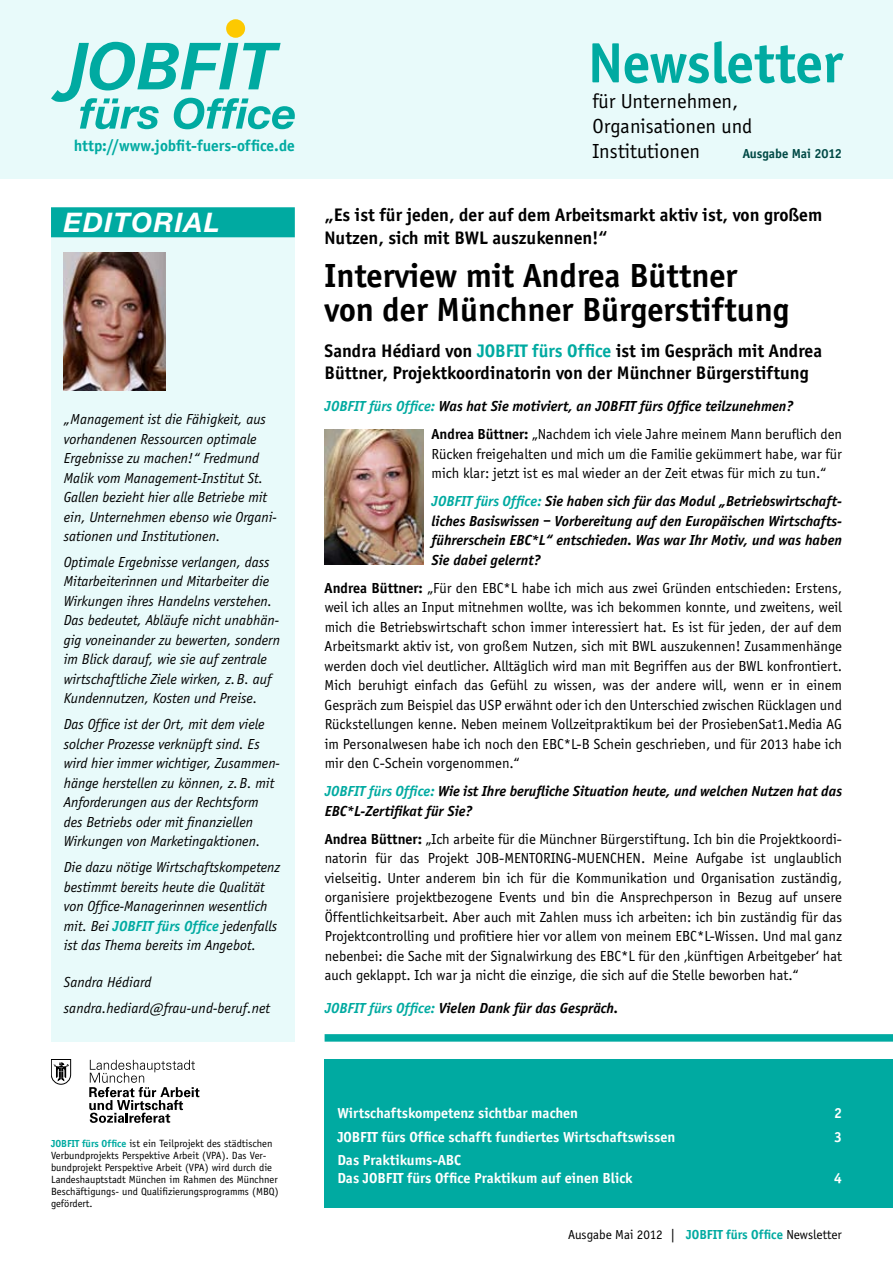
<style>
.page{position:relative;width:893px;height:1263px;background:#fff}
.page>*{position:absolute;margin:0;border:0;box-sizing:border-box;transform-origin:0 0}
.t1{font:700 58.5px "Officina Sans";color:#00aaa1}
.t2{font:700 34.5px/34.5px "Officina Sans";color:#000}
.t3{font:italic 700 27px "Helvetica Neue LT";letter-spacing:.05em;color:#fff}
.t4{font:21px/25.2px "Officina Sans";color:#000}
.t5{font:700 18.75px/22.5px "Officina Sans";color:#000}
.t6{font:700 16.35px "Officina Sans";color:#00aaa1}
.t7{font:15px/19.5px "Officina Sans";color:#000;text-align:justify}
.t8{font:italic 15px/19.5px "Officina Sans";color:#000}
.t9{font:italic 700 15px/19.5px "Officina Sans";color:#000}
.t10{font:700 15px/18px "Officina Sans";color:#fff}
.t11{font:13.5px "Officina Sans";color:#000}
.t12{font:700 13.5px "Officina Sans";color:#004945}
.t13{font:10.5px/12px "Officina Sans Tab";color:#000}
.s1{font-weight:700;color:#00aaa1}
.s2{color:#00aaa1}
.s3{color:#00aaa0}
.s4{font-style:normal}
.s5{font-weight:400;font-style:normal}
.s6{font-weight:700}
.s7{font-family:"Officina Sans";font-weight:700;color:#00aaa1}
</style>
<div class="page">
<div style="left:0;top:0;width:893px;height:179px;background:#e8fafa"></div>
<div style="left:226px;top:19px;width:19px;height:19px;background:#fdc900;border-radius:50%"></div>
<svg style="left:51px;top:42px;width:244px;height:87px"></svg>
<svg style="left:51px;top:1059px;width:20px;height:26px"></svg>
<svg style="left:89px;top:1060px;width:110px;height:63px"></svg>
<div style="left:325px;top:1034px;width:568px;height:8px;background:#00aaa1"></div>
<img style="left:325px;top:429px;width:98px;height:136px">
<div style="left:325px;top:1059px;width:568px;height:149px;background:#00aaa1"></div>
<div style="left:51px;top:207px;width:244px;height:835px;background:#e8fafa"></div>
<div style="left:51px;top:207px;width:244px;height:30px;background:#00aaa1"></div>
<img style="left:64px;top:253px;width:101px;height:137px">
<p class="t6" style="left:74px;top:136px;width:223px">http://www.jobfit-fuers-office.de</p>
<h3 class="t3" style="left:64px;top:205px;width:157px">EDITORIAL</h3>
<p class="t8" style="left:64px;top:410px;width:215px">„Management ist die Fähigkeit, aus vorhandenen Ressourcen optimale Ergebnisse zu machen!“ Fredmund Malik vom Management-Institut St.<br>Gallen bezieht hier alle Betriebe mit ein, Unternehmen ebenso wie Organi&shy;sationen und Institutionen.</p>
<p class="t8" style="left:64px;top:552px;width:218px">Optimale Ergebnisse verlangen, dass Mitarbeiterinnen und Mitarbeiter die Wirkungen ihres Handelns verstehen.<br>Das bedeutet, Abläufe nicht unabhän&shy;gig voneinander zu bewerten, sondern im Blick darauf, wie sie auf zentrale wirtschaftliche Ziele wirken, z.B. auf Kundennutzen, Kosten und Preise.</p>
<p class="t8" style="left:64px;top:715px;width:218px">Das Office ist der Ort, mit dem viele solcher Prozesse verknüpft sind. Es wird hier immer wichtiger, Zusammen&shy;hänge herstellen zu können, z.B. mit Anforderungen aus der Rechtsform des Betriebs oder mit finanziellen Wirkungen von Marketingaktionen.</p>
<p class="t8" style="left:64px;top:858px;width:218px">Die dazu nötige Wirtschaftskompetenz bestimmt bereits heute die Qualität von Office-Managerinnen wesentlich mit. Bei <span class="s1">JOBFIT fürs Office</span> jedenfalls ist das Thema bereits im Angebot.</p>
<p class="t8" style="left:64px;top:969px;width:208px;line-height:25.8px">Sandra Hédiard sandra.hediard@frau-und-beruf.net</p>
<h1 class="t1" style="left:588px;top:28px;width:256px">Newsletter</h1>
<h3 class="t4" style="left:592px;top:88px;width:161px">für Unternehmen,<br>Organisationen und<br>Institutionen</h3>
<p class="t12" style="left:743px;top:145px;width:101px">Ausgabe Mai 2012</p>
<p class="t5" style="left:325px;top:204px;width:499px">„Es ist für jeden, der auf dem Arbeitsmarkt aktiv ist, von großem<br>Nutzen, sich mit BWL auszukennen!“</p>
<h2 class="t2" style="left:325px;top:258px;width:467px">Interview mit Andrea Büttner von der Münchner Bürgerstiftung</h2>
<p class="t5" style="left:325px;top:339px;width:499px">Sandra Hédiard von <span class="s2">JOBFIT fürs Office</span> ist im Gespräch mit Andrea<br>Büttner, Projektkoordinatorin von der Münchner Bürgerstiftung</p>
<p class="t9" style="left:431px;top:392px;width:412px;line-height:28px;text-indent:-107px"><span class="s3">JOBFIT fürs Office:</span> Was hat Sie motiviert, an JOBFIT fürs Office teilzunehmen?<br><span class="s4">Andrea Büttner:</span> <span class="s5">„Nachdem ich viele Jahre meinem Mann beruflich den</span></p>
<p class="t7" style="left:432px;top:444px;width:412px">Rücken freigehalten und mich um die Familie gekümmert habe, war für mich klar: jetzt ist es mal wieder an der Zeit etwas für mich zu tun.“</p>
<p class="t9" style="left:432px;top:492px;width:412px;text-align:justify"><span class="s2">JOBFIT fürs Office:</span> Sie haben sich für das Modul „Betriebswirtschaft&shy;liches Basiswissen – Vorbereitung auf den Europäischen Wirtschafts&shy;führerschein EBC*L“ entschieden. Was war Ihr Motiv, und was haben Sie dabei gelernt?</p>
<p class="t7" style="left:325px;top:578px;width:519px"><span class="s6">Andrea Büttner:</span> „Für den EBC*L habe ich mich aus zwei Gründen entschieden: Erstens, weil ich alles an Input mitnehmen wollte, was ich bekommen konnte, und zweitens, weil mich die Betriebswirtschaft schon immer interessiert hat. Es ist für jeden, der auf dem Arbeitsmarkt aktiv ist, von großem Nutzen, sich mit BWL auszukennen! Zusammenhänge werden doch viel deutlicher. Alltäglich wird man mit Begriffen aus der BWL konfrontiert.<br>Mich beruhigt einfach das Gefühl zu wissen, was der andere will, wenn er in einem Gespräch zum Beispiel das USP erwähnt oder ich den Unterschied zwischen Rücklagen und Rückstellungen kenne. Neben meinem Vollzeitpraktikum bei der ProsiebenSat1.Media AG im Personalwesen habe ich noch den EBC*L-B Schein geschrieben, und für 2013 habe ich mir den C-Schein vorgenommen.“</p>
<p class="t9" style="left:325px;top:782px;width:519px"><span class="s2">JOBFIT fürs Office:</span> Wie ist Ihre berufliche Situation heute, und welchen Nutzen hat das<br>EBC*L-Zertifikat für Sie?</p>
<p class="t7" style="left:325px;top:829px;width:519px"><span class="s6">Andrea Büttner:</span> „Ich arbeite für die Münchner Bürgerstiftung. Ich bin die Projektkoordi&shy;natorin für das Projekt JOB-MENTORING-MUENCHEN. Meine Aufgabe ist unglaublich vielseitig. Unter anderem bin ich für die Kommunikation und Organisation zuständig, organisiere projektbezogene Events und bin die Ansprechperson in Bezug auf unsere Öffentlichkeitsarbeit. Aber auch mit Zahlen muss ich arbeiten: ich bin zuständig für das Projektcontrolling und profitiere hier vor allem von meinem EBC*L-Wissen. Und mal ganz nebenbei: die Sache mit der Signalwirkung des EBC*L für den ‚künftigen Arbeitgeber‘ hat auch geklappt. Ich war ja nicht die einzige, die sich auf die Stelle beworben hat.“</p>
<p class="t9" style="left:325px;top:998px;width:295px"><span class="s2">JOBFIT fürs Office:</span> Vielen Dank für das Gespräch.</p>
<p class="t13" style="left:51px;top:1138px;width:229px"><span class="s7">JOBFIT fürs Office</span> ist ein Teilprojekt des städtischen Verbundprojekts Perspektive Arbeit (VPA). Das Ver&shy;bundprojekt Perspektive Arbeit (VPA) wird durch die Landeshauptstadt München im Rahmen des Münchner Beschäftigungs- und Qualifizierungsprogramms (MBQ) gefördert.</p>
<p class="t10" style="left:337px;top:1104px;width:242px">Wirtschaftskompetenz sichtbar machen</p>
<p class="t10" style="left:834px;top:1104px;width:9px">2</p>
<p class="t10" style="left:337px;top:1127px;width:339px">JOBFIT fürs Office schafft fundiertes Wirtschaftswissen</p>
<p class="t10" style="left:834px;top:1127px;width:9px">3</p>
<p class="t10" style="left:337px;top:1151px;width:297px">Das Praktikums-ABC<br>Das JOBFIT fürs Office Praktikum auf einen Blick</p>
<p class="t10" style="left:834px;top:1169px;width:9px">4</p>
<p class="t11" style="left:568px;top:1227px;width:275px">Ausgabe Mai 2012 | <span class="s1">JOBFIT fürs Office</span> Newsletter</p>
</div>
